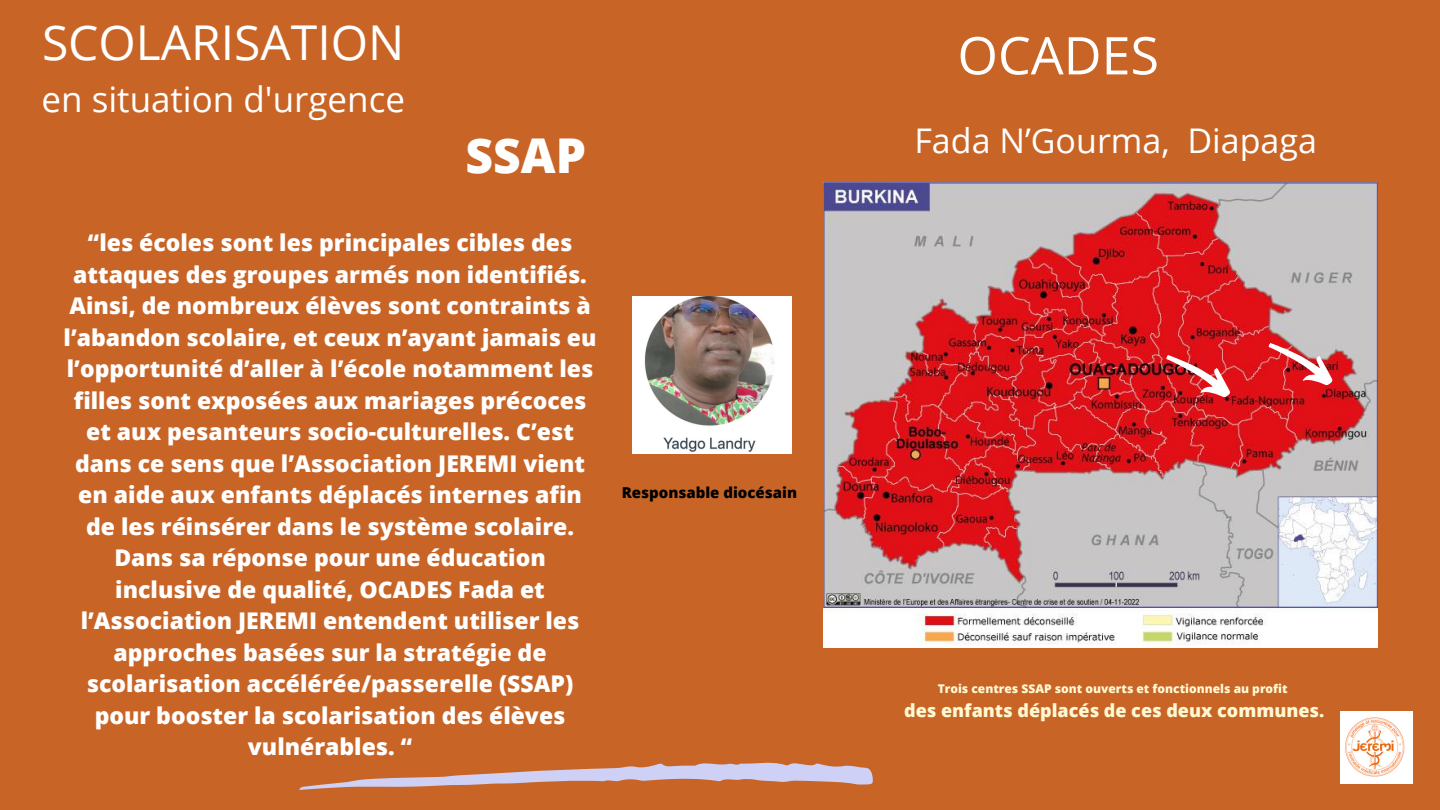
<style>
.page{position:relative;width:1440px;height:810px;background:#c86426}
.page>*{position:absolute;margin:0;border:0;box-sizing:border-box;transform-origin:0 0}
.t1{font:52px "Open Sans";color:#fff}
.t2{font:48px "Open Sans";color:#fff}
.t3{font:800 48px "Open Sans";color:#fff}
.t4{font:35px "Open Sans";color:#fff}
.t5{font:34px "Open Sans";color:#fff}
.t6{font:800 23px/31.5px "Open Sans";color:#fff;text-align:center}
.t7{font:800 18px "Open Sans";color:#fff9d3}
.t8{font:800 15px "Open Sans";color:#000}
.t9{font:800 12px "Open Sans";color:#fff9d3}
</style>
<div class="page">
<img style="left:824px;top:183px;width:554px;height:465px">
<svg style="left:299px;top:762px;width:574px;height:28px"></svg>
<img style="left:1261px;top:333px;width:79px;height:60px">
<img style="left:1159px;top:345px;width:79px;height:60px">
<img style="left:632px;top:297px;width:159px;height:156px">
<img style="left:1340px;top:711px;width:72px;height:72px">
<h2 class="t2" style="left:42px;top:9px;width:364px">SCOLARISATION</h2>
<h3 class="t4" style="left:42px;top:75px;width:365px">en situation d'urgence</h3>
<h2 class="t3" style="left:465px;top:121px;width:122px">SSAP</h2>
<p class="t6" style="left:64px;top:227px;width:534px">“les écoles sont les principales cibles des attaques des groupes armés non identifiés.<br>Ainsi, de nombreux élèves sont contraints à l’abandon scolaire, et ceux n’ayant jamais eu l’opportunité d’aller à l’école notamment les filles sont exposées aux mariages précoces et aux pesanteurs socio-culturelles. C’est dans ce sens que l’Association JEREMI vient en aide aux enfants déplacés internes afin de les réinsérer dans le système scolaire.<br>Dans sa réponse pour une éducation inclusive de qualité, OCADES Fada et l’Association JEREMI entendent utiliser les approches basées sur la stratégie de scolarisation accélérée/passerelle (SSAP) pour booster la scolarisation des élèves vulnérables. “</p>
<p class="t8" style="left:622px;top:482px;width:177px">Responsable diocésain</p>
<h1 class="t1" style="left:957px;top:19px;width:203px">OCADES</h1>
<h3 class="t5" style="left:914px;top:116px;width:404px">Fada N’Gourma, Diapaga</h3>
<p class="t9" style="left:938px;top:681px;width:351px">Trois centres SSAP sont ouverts et fonctionnels au profit</p>
<p class="t7" style="left:904px;top:697px;width:422px">des enfants déplacés de ces deux communes.</p>
</div>
